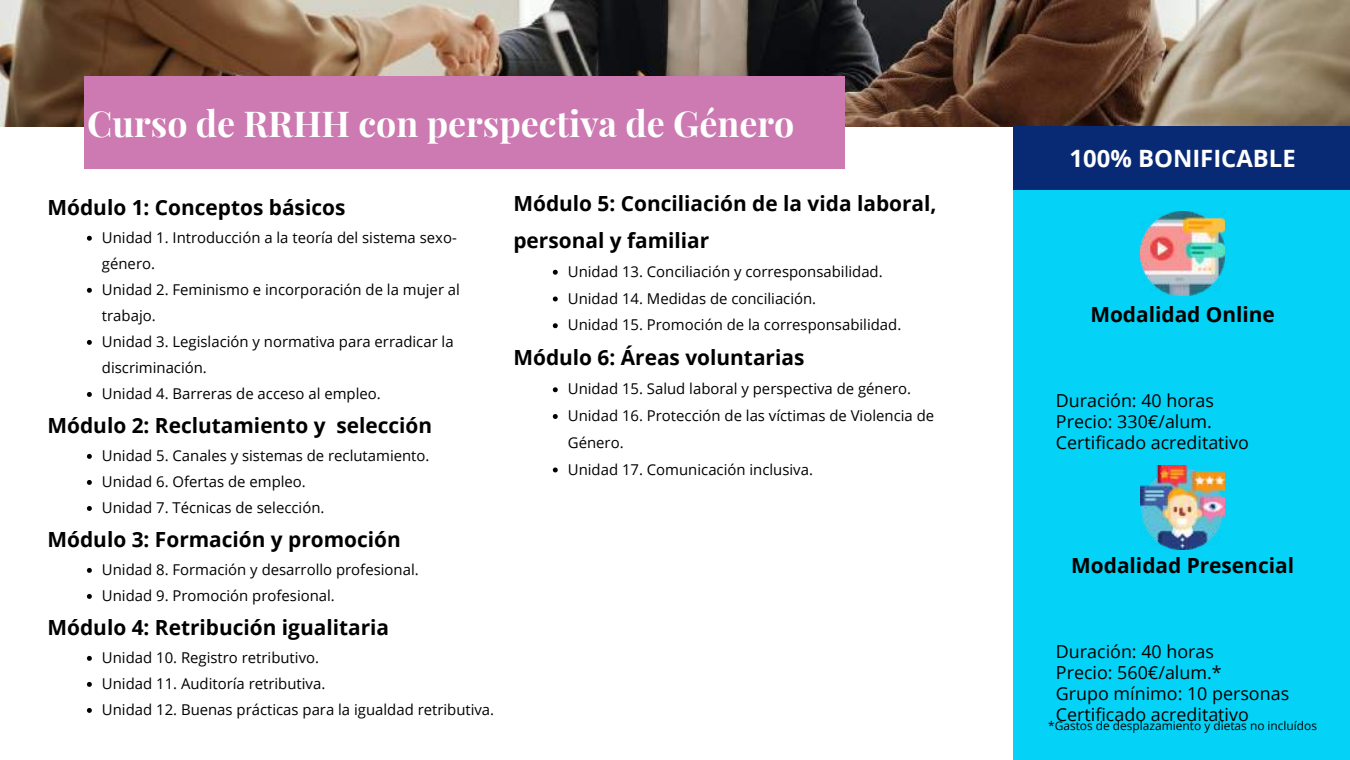
<style>
.page{position:relative;width:1350px;height:760px;background:#fff}
.page>*{position:absolute;margin:0;border:0;box-sizing:border-box;transform-origin:0 0}
.t1{font:700 35.75px "Playfair Display";color:#fff}
.t2{font:700 23.88px "Open Sans";color:#fff}
.t3{font:700 20.88px/37.2px "Open Sans";color:#000}
.t4{font:17.88px/21.1px "Open Sans";color:#000}
.t5{font:14.88px/26px "Open Sans";color:#000}
.t6{font:11.88px "Open Sans";color:#000}
</style>
<div class="page">
<img style="left:0;top:0;width:1350px;height:127px">
<div style="left:84px;top:76px;width:761px;height:93px;background:#cc7ab1"></div>
<svg style="left:87px;top:236px;width:5px;height:5px"></svg>
<svg style="left:87px;top:288px;width:5px;height:5px"></svg>
<svg style="left:87px;top:340px;width:5px;height:5px"></svg>
<svg style="left:87px;top:392px;width:5px;height:5px"></svg>
<svg style="left:87px;top:454px;width:5px;height:4px"></svg>
<svg style="left:87px;top:480px;width:5px;height:4px"></svg>
<svg style="left:87px;top:506px;width:5px;height:5px"></svg>
<svg style="left:87px;top:567px;width:5px;height:5px"></svg>
<svg style="left:87px;top:594px;width:5px;height:4px"></svg>
<svg style="left:87px;top:655px;width:5px;height:5px"></svg>
<svg style="left:87px;top:681px;width:5px;height:5px"></svg>
<svg style="left:87px;top:708px;width:5px;height:4px"></svg>
<svg style="left:553px;top:270px;width:5px;height:4px"></svg>
<svg style="left:553px;top:296px;width:5px;height:5px"></svg>
<svg style="left:553px;top:323px;width:5px;height:5px"></svg>
<svg style="left:553px;top:387px;width:5px;height:5px"></svg>
<svg style="left:553px;top:414px;width:5px;height:5px"></svg>
<svg style="left:553px;top:467px;width:5px;height:5px"></svg>
<div style="left:1014px;top:127px;width:336px;height:632px;background:#04d3f7"></div>
<img style="left:1140px;top:465px;width:85px;height:84px">
<img style="left:1140px;top:211px;width:85px;height:85px">
<div style="left:1014px;top:127px;width:336px;height:63px;background:#082a75"></div>
<h1 class="t1" style="left:87px;top:98px;width:709px">Curso de RRHH con perspectiva de Género</h1>
<h3 class="t3" style="left:48px;top:188px;width:299px">Módulo 1: Conceptos básicos</h3>
<p class="t5" style="left:102px;top:224px;width:360px">Unidad 1. Introducción a la teoría del sistema sexo&shy;género.<br>Unidad 2. Feminismo e incorporación de la mujer al trabajo.<br>Unidad 3. Legislación y normativa para erradicar la discriminación.<br>Unidad 4. Barreras de acceso al empleo.</p>
<h3 class="t3" style="left:48px;top:406px;width:386px">Módulo 2: Reclutamiento y selección</h3>
<p class="t5" style="left:102px;top:442px;width:329px">Unidad 5. Canales y sistemas de reclutamiento.<br>Unidad 6. Ofertas de empleo.<br>Unidad 7. Técnicas de selección.</p>
<h3 class="t3" style="left:48px;top:520px;width:355px">Módulo 3: Formación y promoción</h3>
<p class="t5" style="left:102px;top:556px;width:318px">Unidad 8. Formación y desarrollo profesional.<br>Unidad 9. Promoción profesional.</p>
<h3 class="t3" style="left:48px;top:608px;width:343px">Módulo 4: Retribución igualitaria</h3>
<p class="t5" style="left:102px;top:644px;width:394px">Unidad 10. Registro retributivo.<br>Unidad 11. Auditoría retributiva.<br>Unidad 12. Buenas prácticas para la igualdad retributiva.</p>
<h3 class="t3" style="left:513px;top:184px;width:425px">Módulo 5: Conciliación de la vida laboral, personal y familiar</h3>
<p class="t5" style="left:568px;top:257px;width:335px;line-height:26.8px">Unidad 13. Conciliación y corresponsabilidad.<br>Unidad 14. Medidas de conciliación.<br>Unidad 15. Promoción de la corresponsabilidad.</p>
<h3 class="t3" style="left:513px;top:338px;width:292px">Módulo 6: Áreas voluntarias</h3>
<p class="t5" style="left:568px;top:375px;width:368px;line-height:26.8px">Unidad 15. Salud laboral y perspectiva de género.<br>Unidad 16. Protección de las víctimas de Violencia de Género.<br>Unidad 17. Comunicación inclusiva.</p>
<h2 class="t2" style="left:1070px;top:141px;width:228px">100% BONIFICABLE</h2>
<h3 class="t3" style="left:1090px;top:295px;width:186px">Modalidad Online</h3>
<p class="t4" style="left:1056px;top:389px;width:194px">Duración: 40 horas<br>Precio: 330€/alum.<br>Certificado acreditativo</p>
<h3 class="t3" style="left:1071px;top:545px;width:224px">Modalidad Presencial</h3>
<p class="t4" style="left:1056px;top:640px;width:235px">Duración: 40 horas<br>Precio: 560€/alum.*<br>Grupo mínimo: 10 personas<br>Certificado acreditativo</p>
<p class="t6" style="left:1048px;top:717px;width:270px">*Gastos de desplazamiento y dietas no incluídos</p>
</div>
